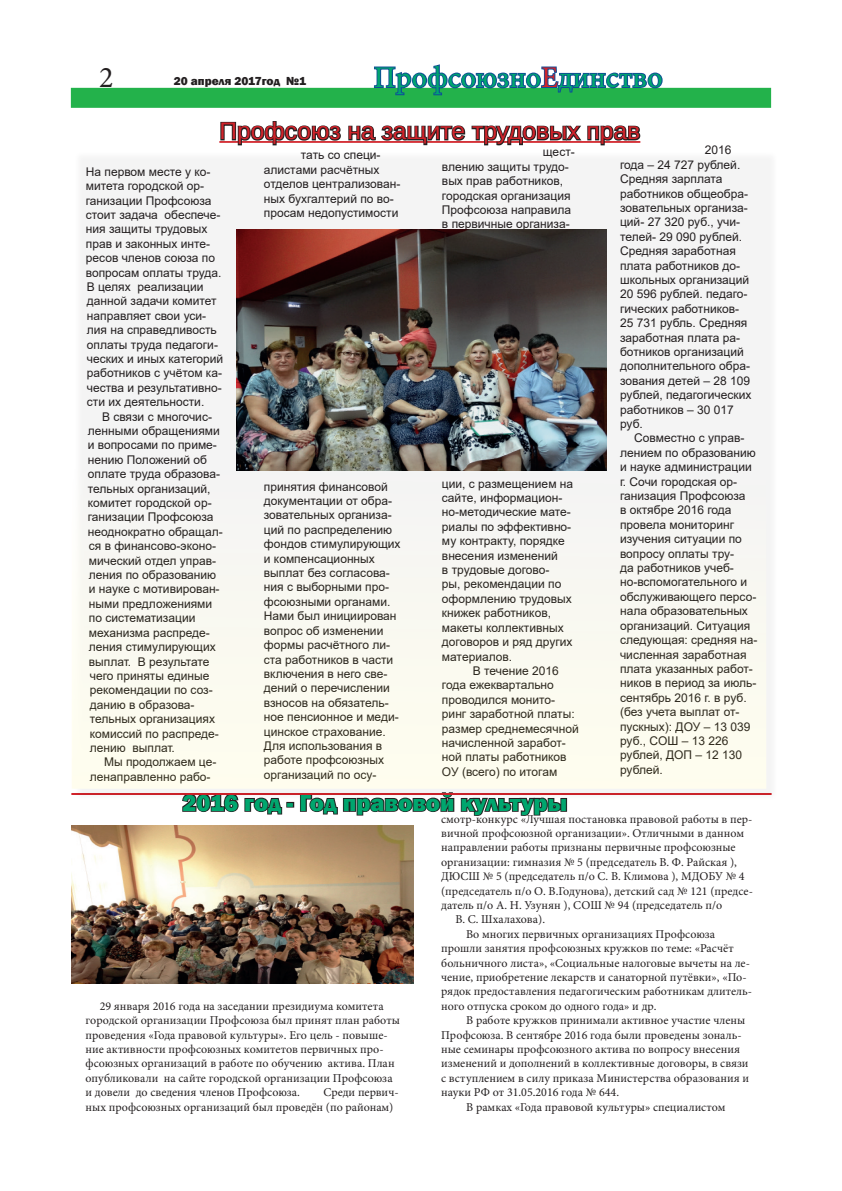
<style>
.page{position:relative;width:842px;height:1191px;background:#fff}
.page>*{position:absolute;margin:0;border:0;box-sizing:border-box;transform-origin:0 0}
.t1{font:30px "Minion Pro";color:#00a66e}
.t2{font:30px "Minion Pro";color:#231f20}
.t3{font:24px "Liberation Sans Narrow";color:#d1232a;scale:1.25 1}
.t4{font:800 24px "Franklin Gothic";color:#00a66e}
.t5{font:12px/14.4px "Arial";color:#231f20}
.t6{font:12px/14.4px "Minion Pro";color:#231f20}
.t7{font:800 12px "Franklin Gothic";color:#231f20}
.s1{color:#d1232a}
</style>
<div class="page">
<div style="left:71px;top:88px;width:700px;height:20px;background:#23b24b"></div>
<svg style="left:373px;top:64px;width:291px;height:32px"></svg>
<svg style="left:219px;top:121px;width:422px;height:25px"></svg>
<img style="left:71px;top:825px;width:343px;height:159px">
<svg style="left:180px;top:801px;width:103px;height:14px"></svg>
<div style="left:286px;top:802px;width:8px;height:5px;border:2px solid #231f20"></div>
<svg style="left:299px;top:801px;width:269px;height:16px"></svg>
<hr style="left:71px;top:793px;width:701px;height:2px;background:#d1232a">
<div style="left:73px;top:150px;width:706px;height:651px;background:#231f20;opacity:.75"></div>
<svg style="left:78px;top:155px;width:682px;height:627px;fill:#f4f4f1"></svg>
<p class="t2" style="left:99px;top:57px;width:16px">2</p>
<p class="t1" style="left:374px;top:57px;width:290px">Профсоюзно<span class="s1">Е</span>динство</p>
<p class="t7" style="left:174px;top:73px;width:134px">20 апреля 2017год №1</p>
<p class="t3" style="left:219px;top:118px;width:338px">Профсоюз на защите трудовых прав</p>
<p class="t5" style="left:620px;top:143px;width:133px;text-indent:85px">2016 года – 24 727 рублей.<br>Средняя зарплата работников общеобра&shy;зовательных организа&shy;ций- 27 320 руб., учи&shy;телей- 29 090 рублей.<br>Средняя заработная плата работников до&shy;школьных организаций<br>20 596 рублей. педаго&shy;гических работников-<br>25 731 рубль. Средняя заработная плата ра&shy;ботников организаций дополнительного обра&shy;зования детей – 28 109 рублей, педагогических работников – 30 017 руб.</p>
<p class="t5" style="left:620px;top:431px;width:139px;text-indent:14px">Совместно с управ&shy;лением по образованию и науке администрации г. Сочи городская ор&shy;ганизация Профсоюза<br>в октябре 2016 года провела мониторинг изучения ситуации по вопросу оплаты тру-<br>да работников учеб&shy;но-вспомогательного и обслуживающего персо&shy;нала образовательных организаций. Ситуация следующая: средняя на&shy;численная заработная плата указанных работ&shy;ников в период за июль&shy;сентябрь 2016 г. в руб. (без учета выплат от&shy;пускных): ДОУ – 13 039 руб., СОШ – 13 226 рублей, ДОП – 12 130 рублей.</p>
<p class="t5" style="left:442px;top:145px;width:134px;text-indent:101px">щест&shy;влению защиты трудо&shy;вых прав работников, городская организация<br>Профсоюза направила в первичные организа-</p>
<p class="t5" style="left:264px;top:148px;width:138px;text-indent:37px">тать со специ&shy;алистами расчётных отделов централизован&shy;ных бухгалтерий по во&shy;просам недопустимости</p>
<p class="t5" style="left:86px;top:164px;width:139px">На первом месте у ко&shy;митета городской ор&shy;ганизации Профсоюза стоит задача обеспече&shy;ния защиты трудовых прав и законных инте&shy;ресов членов союза по вопросам оплаты труда.<br>В целях реализации данной задачи комитет направляет свои уси&shy;лия на справедливость оплаты труда педагоги&shy;ческих и иных категорий работников с учётом ка&shy;чества и результативно&shy;сти их деятельности.</p>
<p class="t5" style="left:88px;top:409px;width:136px;text-indent:14px">В связи с многочис&shy;ленными обращениями и вопросами по приме&shy;нению Положений об оплате труда образова&shy;тельных организаций, комитет городской ор&shy;ганизации Профсоюза неоднократно обращал&shy;ся в финансово-эконо&shy;мический отдел управ&shy;ления по образованию и науке с мотивирован&shy;ными предложениями по систематизации механизма распреде&shy;ления стимулирующих выплат. В результате чего приняты единые рекомендации по соз&shy;данию в образова&shy;тельных организациях комиссий по распреде&shy;лению выплат.</p>
<p class="t5" style="left:90px;top:755px;width:128px;text-indent:14px">Мы продолжаем це&shy;ленаправленно рабо-</p>
<p class="t5" style="left:442px;top:476px;width:133px">ции, с размещением на сайте, информацион&shy;но-методические мате&shy;риалы по эффективно&shy;му контракту, порядке внесения изменений<br>в трудовые догово-<br>ры, рекомендации по оформлению трудовых книжек работников, макеты коллективных договоров и ряд других материалов.</p>
<p class="t5" style="left:442px;top:663px;width:138px;text-indent:31px">В течение 2016 года ежеквартально проводился монито&shy;ринг заработной платы: размер среднемесячной начисленной заработ&shy;ной платы работников<br>ОУ (всего) по итогам</p>
<p class="t5" style="left:264px;top:479px;width:138px">принятия финансовой документации от обра&shy;зовательных организа&shy;ций по распределению фондов стимулирующих и компенсационных выплат без согласова&shy;ния с выборными про&shy;фсоюзными органами.<br>Нами был инициирован вопрос об изменении формы расчётного ли&shy;ста работников в части включения в него све&shy;дений о перечислении взносов на обязатель&shy;ное пенсионное и меди&shy;цинское страхование.<br>Для использования в работе профсоюзных организаций по осу-</p>
<p class="t4" style="left:183px;top:787px;width:386px">2016 год - Год правовой культуры</p>
<p class="t6" style="left:441px;top:811px;width:313px">смотр-конкурс «Лучшая постановка правовой работы в пер&shy;вичной профсоюзной организации». Отличными в данном направлении работы признаны первичные профсоюзные организации: гимназия № 5 (председатель В. Ф. Райская ), ДЮСШ № 5 (председатель п/о С. В. Климова ), МДОБУ № 4 (председатель п/о О. В.Годунова), детский сад № 121 (предсе&shy;датель п/о А. Н. Узунян ), СОШ № 94 (председатель п/о</p>
<p class="t6" style="left:455px;top:912px;width:91px">В. С. Шхалахова).</p>
<p class="t6" style="left:441px;top:926px;width:312px;text-indent:25px">Во многих первичных организациях Профсоюза прошли занятия профсоюзных кружков по теме: «Расчёт больничного листа», «Социальные налоговые вычеты на ле&shy;чение, приобретение лекарств и санаторной путёвки», «По&shy;рядок предоставления педагогическим работникам длитель&shy;ного отпуска сроком до одного года» и др.</p>
<p class="t6" style="left:441px;top:1013px;width:309px;text-indent:25px">В работе кружков принимали активное участие члены Профсоюза. В сентябре 2016 года были проведены зональ&shy;ные семинары профсоюзного актива по вопросу внесения изменений и дополнений в коллективные договоры, в связи с вступлением в силу приказа Министерства образования и науки РФ от 31.05.2016 года № 644.</p>
<p class="t6" style="left:466px;top:1099px;width:261px">В рамках «Года правовой культуры» специалистом</p>
<p class="t6" style="left:86px;top:998px;width:316px;text-indent:14px">29 января 2016 года на заседании президиума комитета городской организации Профсоюза был принят план работы проведения «Года правовой культуры». Его цель - повыше&shy;ние активности профсоюзных комитетов первичных про&shy;фсоюзных организаций в работе по обучению актива. План опубликовали на сайте городской организации Профсоюза и довели до сведения членов Профсоюза.</p>
<p class="t6" style="left:86px;top:1085px;width:315px;text-indent:238px">Среди первич&shy;ных профсоюзных организаций был проведён (по районам)</p>
</div>
